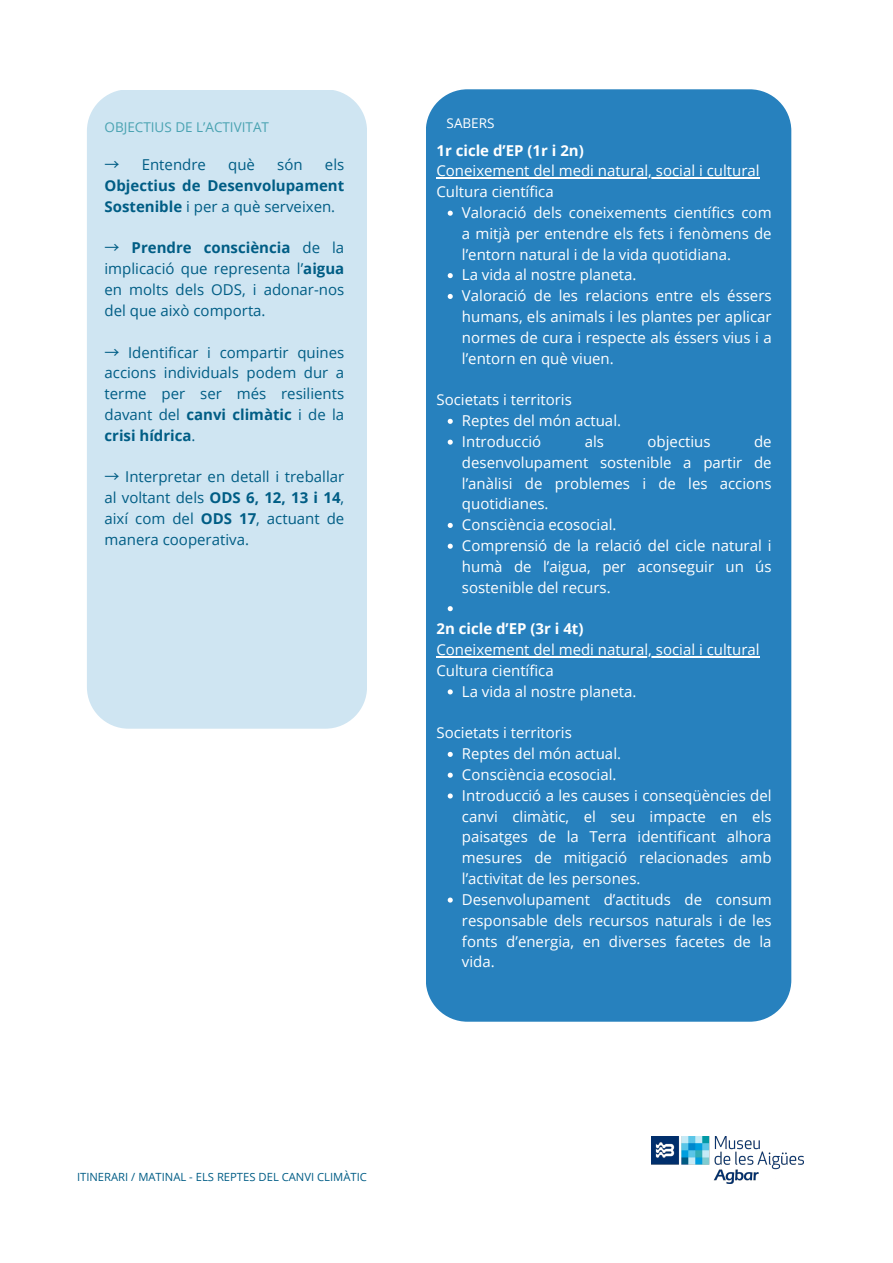
<style>
.page{position:relative;width:893px;height:1263px;background:#fff}
.page>*{position:absolute;margin:0;border:0;box-sizing:border-box;transform-origin:0 0}
.t1{font:15px/20.9px "Open Sans";color:#fff;text-align:justify}
.t2{font:15px/20.9px "Open Sans";color:#005d85;text-align:justify}
.t3{font:700 15px/20.9px "Open Sans";color:#005d85;text-align:justify}
.t4{font:700 15px "Open Sans";color:#fff}
.t5{font:13.5px "Open Sans";color:#4aa3b2}
.t6{font:13.5px "Open Sans";color:#fff}
.t7{font:11.25px "Open Sans";color:#005d86}
.s1{font-family:"Noto Sans CJ Ksc"}
.s2{font-weight:400}
.s3{font-weight:700}
</style>
<div class="page">
<img style="left:652px;top:1137px;width:152px;height:46px">
<div style="left:87px;top:90px;width:280px;height:639px;background:#cfe5f2;border-radius:42px"></div>
<div style="left:426px;top:90px;width:365px;height:932px;background:#2781be;border-radius:42px"></div>
<hr style="left:436px;top:177px;width:323px;height:2px;background:#fff">
<svg style="left:448px;top:211px;width:5px;height:5px"></svg>
<svg style="left:448px;top:273px;width:5px;height:5px"></svg>
<svg style="left:448px;top:294px;width:5px;height:5px"></svg>
<svg style="left:448px;top:419px;width:5px;height:5px"></svg>
<svg style="left:448px;top:440px;width:5px;height:5px"></svg>
<svg style="left:448px;top:523px;width:5px;height:5px"></svg>
<svg style="left:448px;top:544px;width:5px;height:5px"></svg>
<svg style="left:448px;top:606px;width:5px;height:5px"></svg>
<hr style="left:436px;top:656px;width:323px;height:1px;background:#fff">
<svg style="left:448px;top:689px;width:5px;height:5px"></svg>
<svg style="left:448px;top:752px;width:5px;height:5px"></svg>
<svg style="left:448px;top:773px;width:5px;height:5px"></svg>
<svg style="left:448px;top:793px;width:5px;height:5px"></svg>
<svg style="left:448px;top:897px;width:5px;height:5px"></svg>
<h1 class="t5" style="left:104px;top:118px;width:166px">OBJECTIUS DE L’ACTIVITAT</h1>
<h1 class="t2" style="left:104px;top:154px;width:103px"><span class="s1">→</span> Entendre</h1>
<h1 class="t2" style="left:228px;top:154px;width:28px">què</h1>
<h1 class="t2" style="left:277px;top:154px;width:27px">són</h1>
<h1 class="t3" style="left:104px;top:154px;width:241px;text-indent:220px"><span class="s2">els </span>Objectius de Desenvolupament Sostenible <span class="s2">i per a què serveixen.</span></h1>
<h1 class="t2" style="left:104px;top:237px;width:241px"><span class="s1">→</span> <span class="s3">Prendre consciència</span> de la implicació que representa l’<span class="s3">aigua </span>en molts dels ODS, i adonar-nos del que això comporta.</h1>
<h1 class="t2" style="left:104px;top:341px;width:241px"><span class="s1">→</span> Identificar i compartir quines accions individuals podem dur a terme per ser més resilients davant del <span class="s3">canvi climàtic</span> i de la <span class="s3">crisi hídrica</span>.</h1>
<h2 class="t2" style="left:104px;top:466px;width:241px"><span class="s1">→</span> Interpretar en detall i treballar al voltant dels <span class="s3">ODS 6, 12, 13 i 14</span>, així com del <span class="s3">ODS 17</span>, actuant de manera cooperativa.</h2>
<h1 class="t6" style="left:446px;top:114px;width:49px">SABERS</h1>
<p class="t4" style="left:436px;top:139px;width:149px">1r cicle d’EP (1r i 2n)</p>
<p class="t1" style="left:436px;top:160px;width:325px">Coneixement del medi natural, social i cultural</p>
<p class="t1" style="left:436px;top:181px;width:119px">Cultura científica</p>
<p class="t1" style="left:462px;top:202px;width:311px">Valoració dels coneixements científics com</p>
<p class="t1" style="left:462px;top:222px;width:311px;text-align:left">a mitjà per entendre els fets i fenòmens de l’entorn natural i de la vida quotidiana.<br>La vida al nostre planeta.</p>
<h1 class="t1" style="left:462px;top:285px;width:311px">Valoració de les relacions entre els éssers humans, els animals i les plantes per aplicar normes de cura i respecte als éssers vius i a l’entorn en què viuen.</h1>
<p class="t1" style="left:436px;top:389px;width:137px">Societats i territoris</p>
<p class="t1" style="left:462px;top:410px;width:161px">Reptes del món actual.</p>
<p class="t1" style="left:462px;top:431px;width:81px">Introducció</p>
<p class="t1" style="left:585px;top:431px;width:21px">als</p>
<p class="t1" style="left:647px;top:431px;width:65px">objectius</p>
<p class="t1" style="left:462px;top:431px;width:311px;text-indent:292px">de desenvolupament sostenible a partir de l’anàlisi de problemes i de les accions quotidianes.</p>
<p class="t1" style="left:462px;top:514px;width:156px">Consciència ecosocial.</p>
<h1 class="t1" style="left:462px;top:535px;width:311px">Comprensió de la relació del cicle natural i humà de l’aigua, per aconseguir un ús sostenible del recurs.</h1>
<p class="t4" style="left:436px;top:618px;width:149px">2n cicle d’EP (3r i 4t)</p>
<h1 class="t1" style="left:436px;top:639px;width:325px">Coneixement del medi natural, social i cultural</h1>
<h1 class="t1" style="left:436px;top:660px;width:119px">Cultura científica</h1>
<h1 class="t1" style="left:462px;top:680px;width:176px">La vida al nostre planeta.</h1>
<p class="t1" style="left:436px;top:722px;width:137px">Societats i territoris</p>
<p class="t1" style="left:462px;top:743px;width:161px">Reptes del món actual.</p>
<p class="t1" style="left:462px;top:764px;width:156px">Consciència ecosocial.</p>
<p class="t1" style="left:462px;top:784px;width:311px">Introducció a les causes i conseqüències del canvi climàtic, el seu impacte en els paisatges de la Terra identificant alhora mesures de mitigació relacionades amb l’activitat de les persones.</p>
<p class="t1" style="left:462px;top:888px;width:311px">Desenvolupament d’actituds de consum responsable dels recursos naturals i de les fonts d’energia, en diverses facetes de la vida.</p>
<p class="t7" style="left:77px;top:1169px;width:291px">ITINERARI / MATINAL - ELS REPTES DEL CANVI CLIMÀTIC</p>
</div>
